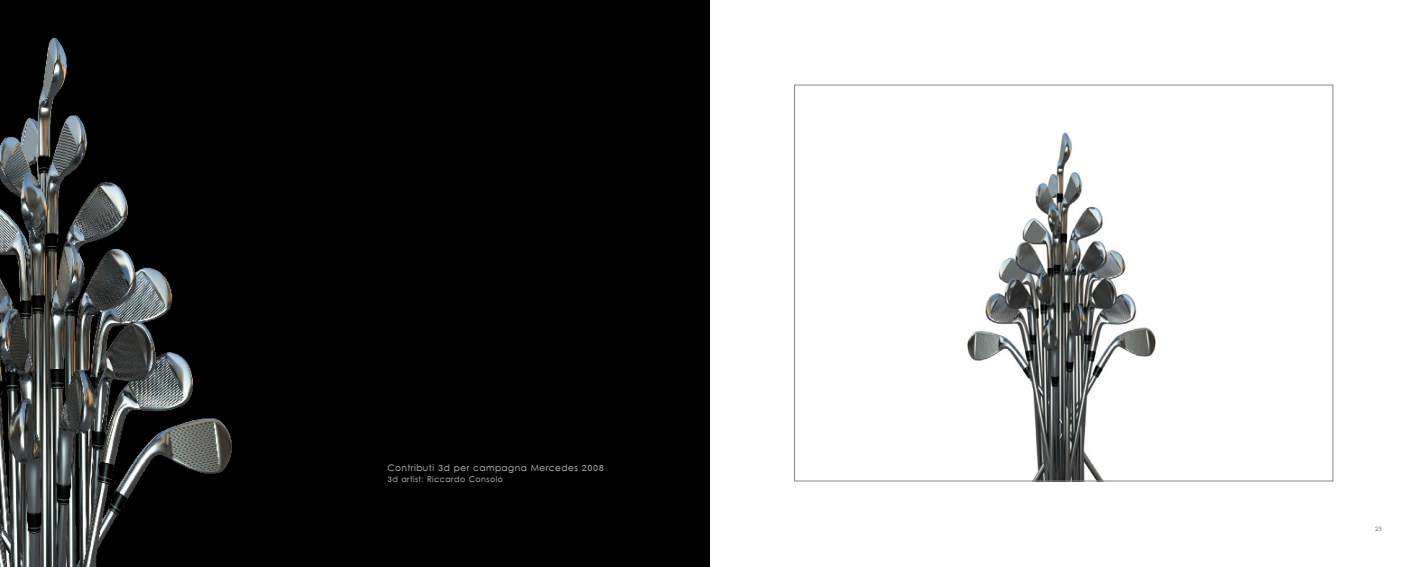
<style>
.page{position:relative;width:1418px;height:567px;background:#fff}
.page>*{position:absolute;margin:0;border:0;box-sizing:border-box;transform-origin:0 0}
.t1{font:9px "Levenim";letter-spacing:.05em;color:#c5c6c8}
.t2{font:8px "Levenim";letter-spacing:.05em;color:#c5c6c8}
.t3{font:6px "Century Gothic";color:#58585a}
</style>
<div class="page">
<div style="left:0;top:0;width:709px;height:567px;background:#000"></div>
<img style="left:0;top:37px;width:231px;height:530px">
<img style="left:967px;top:132px;width:189px;height:347px">
<p class="t1" style="left:387px;top:462px;width:218px">Contributi 3d per campagna Mercedes 2008</p>
<p class="t2" style="left:387px;top:474px;width:117px">3d artist: Riccardo Consolo</p>
<p class="t3" style="left:1375px;top:525px;width:8px">23</p>
</div>
